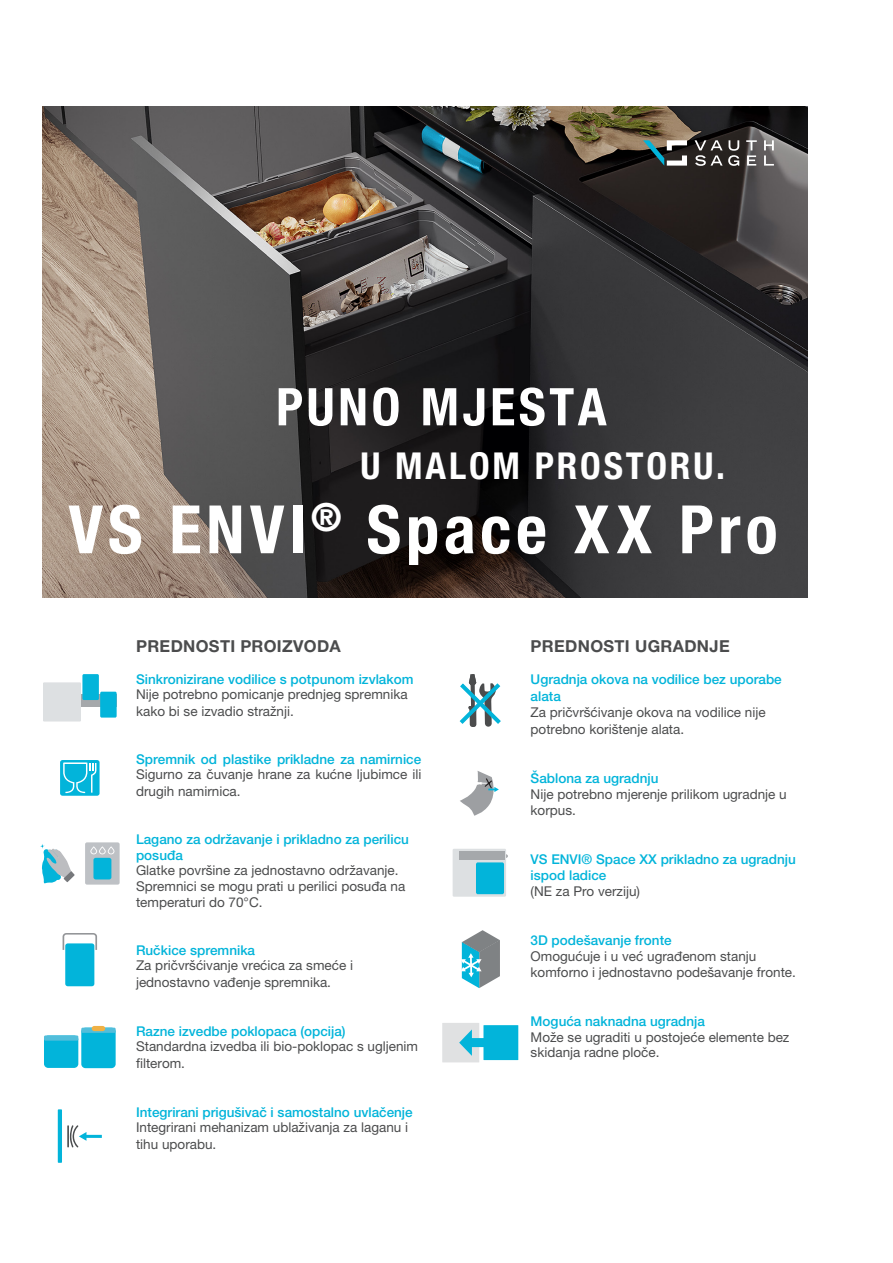
<style>
.page{position:relative;width:893px;height:1263px;background:#fff}
.page>*{position:absolute;margin:0;border:0;box-sizing:border-box;transform-origin:0 0}
.t1{font:700 condensed 66.75px "Helvetica Neue LT Pro";letter-spacing:.07em;color:#fff}
.t2{font:700 condensed 52.05px "Helvetica Neue LT Pro";letter-spacing:.07em;color:#fff}
.t3{font:700 condensed 37.2px "Helvetica Neue LT Pro";letter-spacing:.075em;color:#fff}
.t4{font:700 16.5px "Helvetica Neue LT Pro";letter-spacing:.02em;color:#4b4c4d}
.t5{font:13.5px/16.5px "Helvetica Neue LT Pro";color:#4b4c4d}
.t6{font:500 13.5px/15.8px "Helvetica Neue LT Pro";color:#02b4da}
</style>
<div class="page">
<img style="left:43px;top:106px;width:765px;height:491px">
<svg style="left:67px;top:1125px;width:35px;height:22px"></svg>
<hr style="left:58px;top:1109px;width:4px;height:54px;background:#02b4da">
<div style="left:80px;top:693px;width:37px;height:13px;background:#a5a8ab"></div>
<div style="left:43px;top:682px;width:38px;height:39px;background:#dde0e2"></div>
<div style="left:82px;top:674px;width:17px;height:26px;background:#02b4da;border-radius:2px"></div>
<div style="left:100px;top:692px;width:17px;height:26px;background:#02b4da;border-radius:2px"></div>
<div style="left:60px;top:760px;width:40px;height:36px;background:#02b4da;border-radius:2px"></div>
<svg style="left:63px;top:763px;width:34px;height:30px"></svg>
<div style="left:65px;top:943px;width:29px;height:43px;background:#02b4da;border-radius:3px"></div>
<svg style="left:63px;top:933px;width:34px;height:17px"></svg>
<div style="left:81px;top:1028px;width:35px;height:40px;background:#02b4da;border-radius:4px"></div>
<div style="left:44px;top:1035px;width:34px;height:33px;background:#02b4da;border-radius:4px"></div>
<div style="left:44px;top:1035px;width:34px;height:6px;background:#52bedb"></div>
<div style="left:81px;top:1028px;width:35px;height:5px;background:#52bedb"></div>
<div style="left:92px;top:1026px;width:13px;height:5px;background:#f0b145;border-radius:3px"></div>
<svg style="left:40px;top:844px;width:35px;height:39px"></svg>
<div style="left:85px;top:842px;width:35px;height:43px;background:#bec1c5;border-radius:2px"></div>
<svg style="left:90px;top:846px;width:24px;height:8px"></svg>
<div style="left:93px;top:858px;width:18px;height:21px;background:#02b4da;border-radius:2px"></div>
<svg style="left:461px;top:930px;width:39px;height:58px"></svg>
<svg style="left:442px;top:1023px;width:76px;height:39px;background:#74cde0"></svg>
<svg style="left:460px;top:771px;width:39px;height:45px"></svg>
<div style="left:453px;top:849px;width:53px;height:48px;background:#dde0e2"></div>
<div style="left:476px;top:862px;width:28px;height:32px;background:#02b4da;border-radius:2px"></div>
<div style="left:459px;top:851px;width:46px;height:9px;background:#a5a8ab"></div>
<svg style="left:459px;top:674px;width:42px;height:53px"></svg>
<svg style="left:764px;top:140px;width:10px;height:26px"></svg>
<svg style="left:746px;top:140px;width:11px;height:26px"></svg>
<svg style="left:695px;top:140px;width:44px;height:26px"></svg>
<svg style="left:643px;top:140px;width:44px;height:26px"></svg>
<h2 class="t2" style="left:276px;top:375px;width:332px">PUNO MJESTA</h2>
<h3 class="t3" style="left:361px;top:444px;width:366px">U MALOM PROSTORU.</h3>
<h1 class="t1" style="left:68px;top:489px;width:711px">VS ENVI<sup>®</sup> Space XX Pro</h1>
<p class="t4" style="left:136px;top:636px;width:206px">PREDNOSTI PROIZVODA</p>
<p class="t6" style="left:136px;top:671px;width:279px">Sinkronizirane vodilice s potpunom izvlakom</p>
<p class="t5" style="left:136px;top:686px;width:273px">Nije potrebno pomicanje prednjeg spremnika kako bi se izvadio stražnji.</p>
<p class="t6" style="left:136px;top:751px;width:287px">Spremnik od plastike prikladne za namirnice</p>
<p class="t5" style="left:136px;top:766px;width:287px">Sigurno za čuvanje hrane za kućne ljubimce ili drugih namirnica.</p>
<p class="t6" style="left:136px;top:831px;width:274px">Lagano za održavanje i prikladno za perilicu posuđa</p>
<p class="t5" style="left:136px;top:862px;width:271px;line-height:15.8px">Glatke površine za jednostavno održavanje.<br>Spremnici se mogu prati u perilici posuđa na temperaturi do 70°C.</p>
<p class="t6" style="left:136px;top:942px;width:121px">Ručkice spremnika</p>
<p class="t5" style="left:136px;top:957px;width:218px;line-height:17px">Za pričvršćivanje vrećica za smeće i jednostavno vađenje spremnika.</p>
<p class="t6" style="left:136px;top:1023px;width:211px">Razne izvedbe poklopaca (opcija)</p>
<p class="t5" style="left:136px;top:1038px;width:284px;line-height:17px">Standardna izvedba ili bio-poklopac s ugljenim filterom.</p>
<p class="t6" style="left:136px;top:1104px;width:278px">Integrirani prigušivač i samostalno uvlačenje</p>
<p class="t5" style="left:136px;top:1119px;width:273px;line-height:16px">Integrirani mehanizam ublaživanja za laganu i tihu uporabu.</p>
<p class="t4" style="left:531px;top:636px;width:201px">PREDNOSTI UGRADNJE</p>
<p class="t6" style="left:531px;top:671px;width:253px;line-height:16.5px">Ugradnja okova na vodilice bez uporabe alata</p>
<p class="t5" style="left:531px;top:704px;width:237px">Za pričvršćivanje okova na vodilice nije potrebno korištenje alata.</p>
<p class="t6" style="left:531px;top:770px;width:129px">Šablona za ugradnju</p>
<p class="t5" style="left:531px;top:786px;width:258px;line-height:16px">Nije potrebno mjerenje prilikom ugradnje u korpus.</p>
<p class="t6" style="left:531px;top:851px;width:267px">VS ENVI® Space XX prikladno za ugradnju ispod ladice</p>
<p class="t5" style="left:531px;top:883px;width:111px">(NE za Pro verziju)</p>
<p class="t6" style="left:531px;top:932px;width:143px">3D podešavanje fronte</p>
<p class="t5" style="left:531px;top:948px;width:267px;line-height:16px">Omogućuje i u već ugrađenom stanju komforno i jednostavno podešavanje fronte.</p>
<p class="t6" style="left:531px;top:1013px;width:176px">Moguća naknadna ugradnja</p>
<p class="t5" style="left:531px;top:1029px;width:260px;line-height:15.6px">Može se ugraditi u postojeće elemente bez skidanja radne ploče.</p>
</div>
